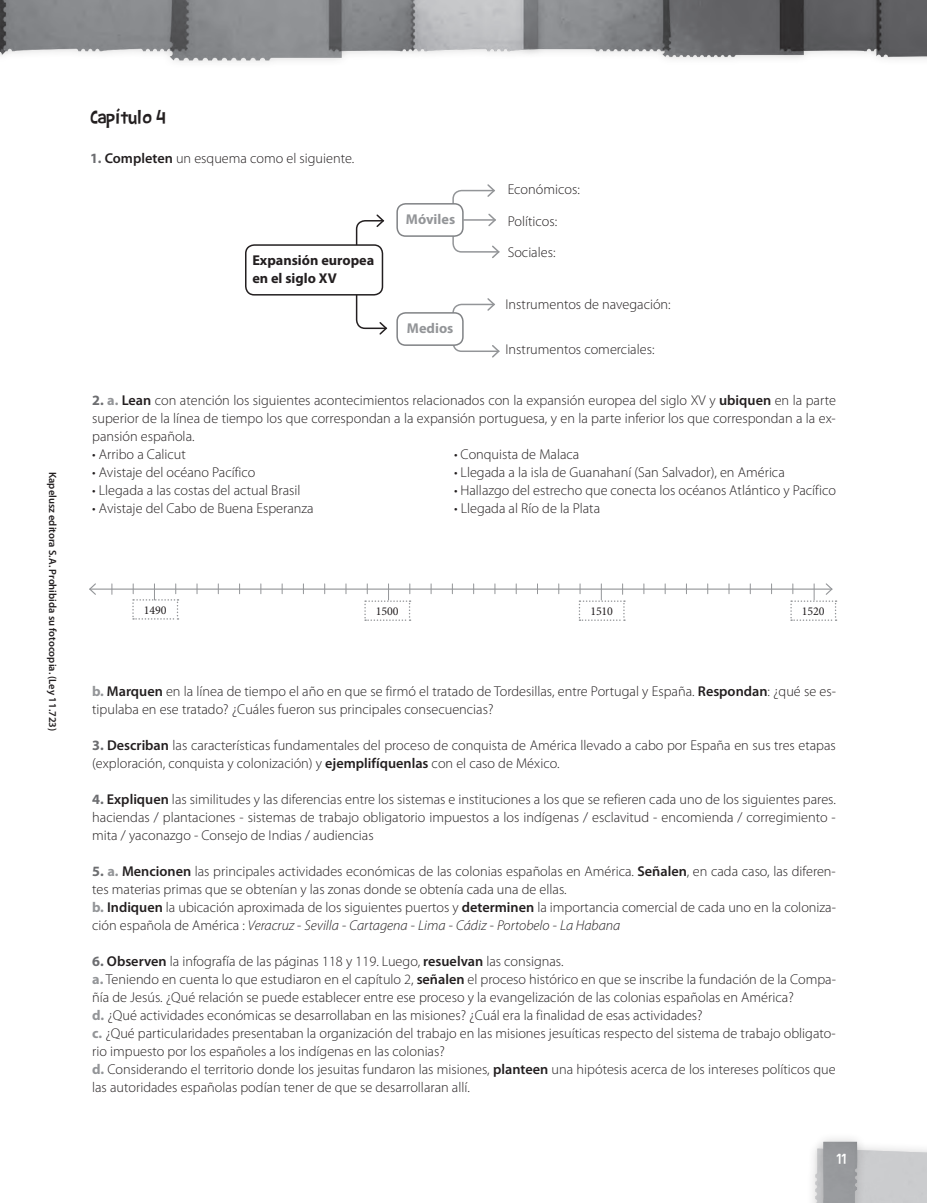
<style>
.page{position:relative;width:927px;height:1203px;background:#fff}
.page>*{position:absolute;margin:0;border:0;box-sizing:border-box;transform-origin:0 0}
.t1{font:21px "Barthowheel";letter-spacing:-.025em;color:#231f20}
.t2{font:15px "Barthowheel";color:#fff}
.t3{font:300 14.25px/18px "Myriad Pro";color:#231f20}
.t4{font:700 14.25px/18px "Myriad Pro";color:#231f20}
.t5{font:700 14.25px "Myriad Pro";color:#939598}
.t6{font:12px "Minion Pro";letter-spacing:-.01em;color:#231f20}
.t7{font:600 10.5px "Myriad Pro";color:#231f20}
.s1{font-weight:700;color:#6c6d70}
.s2{font-weight:600}
.s3{font-weight:700;color:#939598}
.s4{font-style:italic}
</style>
<div class="page">
<img style="left:0;top:0;width:926px;height:62px">
<hr style="left:90px;top:588px;width:741px;height:1px;background:#939598">
<svg style="left:89px;top:583px;width:8px;height:12px"></svg>
<svg style="left:132px;top:584px;width:46px;height:35px"></svg>
<svg style="left:364px;top:584px;width:46px;height:37px"></svg>
<svg style="left:578px;top:584px;width:46px;height:37px"></svg>
<svg style="left:790px;top:583px;width:46px;height:38px"></svg>
<svg style="left:355px;top:214px;width:33px;height:121px"></svg>
<svg style="left:452px;top:298px;width:48px;height:60px"></svg>
<div style="left:246px;top:245px;width:136px;height:50px;background:#fff;border-radius:9px"></div>
<div style="left:245px;top:244px;width:138px;height:51px;border:2px solid #231f20;border-radius:9px"></div>
<div style="left:396px;top:203px;width:67px;height:34px;border:2px solid #808285;border-radius:9px"></div>
<svg style="left:451px;top:184px;width:49px;height:74px"></svg>
<div style="left:397px;top:313px;width:65px;height:32px;background:#fff;border-radius:9px"></div>
<div style="left:396px;top:312px;width:67px;height:34px;border:2px solid #808285;border-radius:9px"></div>
<div style="left:813px;top:1132px;width:53px;height:71px;background:#231f20;opacity:.2"></div>
<svg style="left:0;top:0;width:7px;height:7px"></svg>
<svg style="left:919px;top:0;width:8px;height:7px"></svg>
<svg style="left:815px;top:1141px;width:112px;height:62px;background:#c0c1c3"></svg>
<p class="t7" style="left:59px;top:472px;width:261px;rotate:90deg">Kapelusz editora S.A. Prohibida su fotocopia. (Ley 11.723)</p>
<h1 class="t1" style="left:90px;top:105px;width:77px">Capítulo 4</h1>
<p class="t3" style="left:90px;top:149px;width:265px"><span class="s1">1.</span> <span class="s2">Completen</span> un esquema como el siguiente.</p>
<p class="t4" style="left:252px;top:251px;width:123px">Expansión europea en el siglo XV</p>
<p class="t5" style="left:406px;top:210px;width:51px">Móviles</p>
<p class="t5" style="left:407px;top:319px;width:48px">Medios</p>
<p class="t3" style="left:507px;top:180px;width:74px">Económicos:</p>
<p class="t3" style="left:507px;top:212px;width:51px">Políticos:</p>
<p class="t3" style="left:507px;top:243px;width:49px">Sociales:</p>
<p class="t3" style="left:505px;top:295px;width:167px">Instrumentos de navegación:</p>
<p class="t3" style="left:505px;top:340px;width:150px">Instrumentos comerciales:</p>
<p class="t3" style="left:92px;top:391px;width:745px;text-align:justify"><span class="s1">2.</span> <span class="s3">a.</span> <span class="s2">Lean</span> con atención los siguientes acontecimientos relacionados con la expansión europea del siglo XV y <span class="s2">ubiquen</span> en la parte superior de la línea de tiempo los que correspondan a la expansión portuguesa, y en la parte inferior los que correspondan a la ex&shy;pansión española.</p>
<p class="t3" style="left:92px;top:445px;width:95px">• Arribo a Calicut</p>
<p class="t3" style="left:454px;top:445px;width:127px">• Conquista de Malaca</p>
<p class="t3" style="left:92px;top:463px;width:165px">• Avistaje del océano Pacífico</p>
<p class="t3" style="left:454px;top:463px;width:332px">• Llegada a la isla de Guanahaní (San Salvador), en América</p>
<p class="t3" style="left:92px;top:481px;width:210px">• Llegada a las costas del actual Brasil</p>
<p class="t3" style="left:454px;top:481px;width:383px">• Hallazgo del estrecho que conecta los océanos Atlántico y Pacífico</p>
<p class="t3" style="left:92px;top:499px;width:223px">• Avistaje del Cabo de Buena Esperanza</p>
<p class="t3" style="left:454px;top:499px;width:147px">• Llegada al Río de la Plata</p>
<p class="t6" style="left:144px;top:602px;width:24px">1490</p>
<p class="t6" style="left:376px;top:603px;width:24px">1500</p>
<p class="t6" style="left:590px;top:603px;width:24px">1510</p>
<p class="t6" style="left:801px;top:603px;width:24px">1520</p>
<p class="t3" style="left:92px;top:682px;width:745px"><span class="s3">b.</span> <span class="s2">Marquen</span> en la línea de tiempo el año en que se firmó el tratado de Tordesillas, entre Portugal y España. <span class="s2">Respondan</span>: ¿qué se es&shy;tipulaba en ese tratado? ¿Cuáles fueron sus principales consecuencias?</p>
<p class="t3" style="left:92px;top:736px;width:745px"><span class="s1">3.</span> <span class="s2">Describan</span> las características fundamentales del proceso de conquista de América llevado a cabo por España en sus tres etapas (exploración, conquista y colonización) y <span class="s2">ejemplifíquenlas</span> con el caso de México.</p>
<p class="t3" style="left:92px;top:790px;width:745px;text-align:justify"><span class="s1">4.</span> <span class="s2">Expliquen</span> las similitudes y las diferencias entre los sistemas e instituciones a los que se refieren cada uno de los siguientes pares. haciendas / plantaciones - sistemas de trabajo obligatorio impuestos a los indígenas / esclavitud - encomienda / corregimiento - mita / yaconazgo - Consejo de Indias / audiencias</p>
<p class="t3" style="left:92px;top:862px;width:745px"><span class="s1">5.</span> <span class="s3">a.</span> <span class="s2">Mencionen</span> las principales actividades económicas de las colonias españolas en América. <span class="s2">Señalen</span>, en cada caso, las diferen&shy;tes materias primas que se obtenían y las zonas donde se obtenía cada una de ellas.<br><span class="s3">b.</span> <span class="s2">Indiquen</span> la ubicación aproximada de los siguientes puertos y <span class="s2">determinen</span> la importancia comercial de cada uno en la coloniza&shy;ción española de América : <span class="s4">Veracruz</span> - <span class="s4">Sevilla</span> - <span class="s4">Cartagena</span> - <span class="s4">Lima</span> - <span class="s4">Cádiz</span> - <span class="s4">Portobelo</span> - <span class="s4">La Habana</span></p>
<p class="t3" style="left:92px;top:952px;width:745px"><span class="s1">6.</span> <span class="s2">Observen</span> la infografía de las páginas 118 y 119. Luego, <span class="s2">resuelvan</span> las consignas.<br><span class="s3">a.</span> Teniendo en cuenta lo que estudiaron en el capítulo 2, <span class="s2">señalen</span> el proceso histórico en que se inscribe la fundación de la Compa&shy;ñía de Jesús. ¿Qué relación se puede establecer entre ese proceso y la evangelización de las colonias españolas en América?<br><span class="s3">d.</span> ¿Qué actividades económicas se desarrollaban en las misiones? ¿Cuál era la finalidad de esas actividades?<br><span class="s3">c.</span> ¿Qué particularidades presentaban la organización del trabajo en las misiones jesuíticas respecto del sistema de trabajo obligato&shy;rio impuesto por los españoles a los indígenas en las colonias?<br><span class="s3">d.</span> Considerando el territorio donde los jesuitas fundaron las misiones, <span class="s2">planteen</span> una hipótesis acerca de los intereses políticos que las autoridades españolas podían tener de que se desarrollaran allí.</p>
<p class="t2" style="left:835px;top:1150px;width:12px">11</p>
</div>
